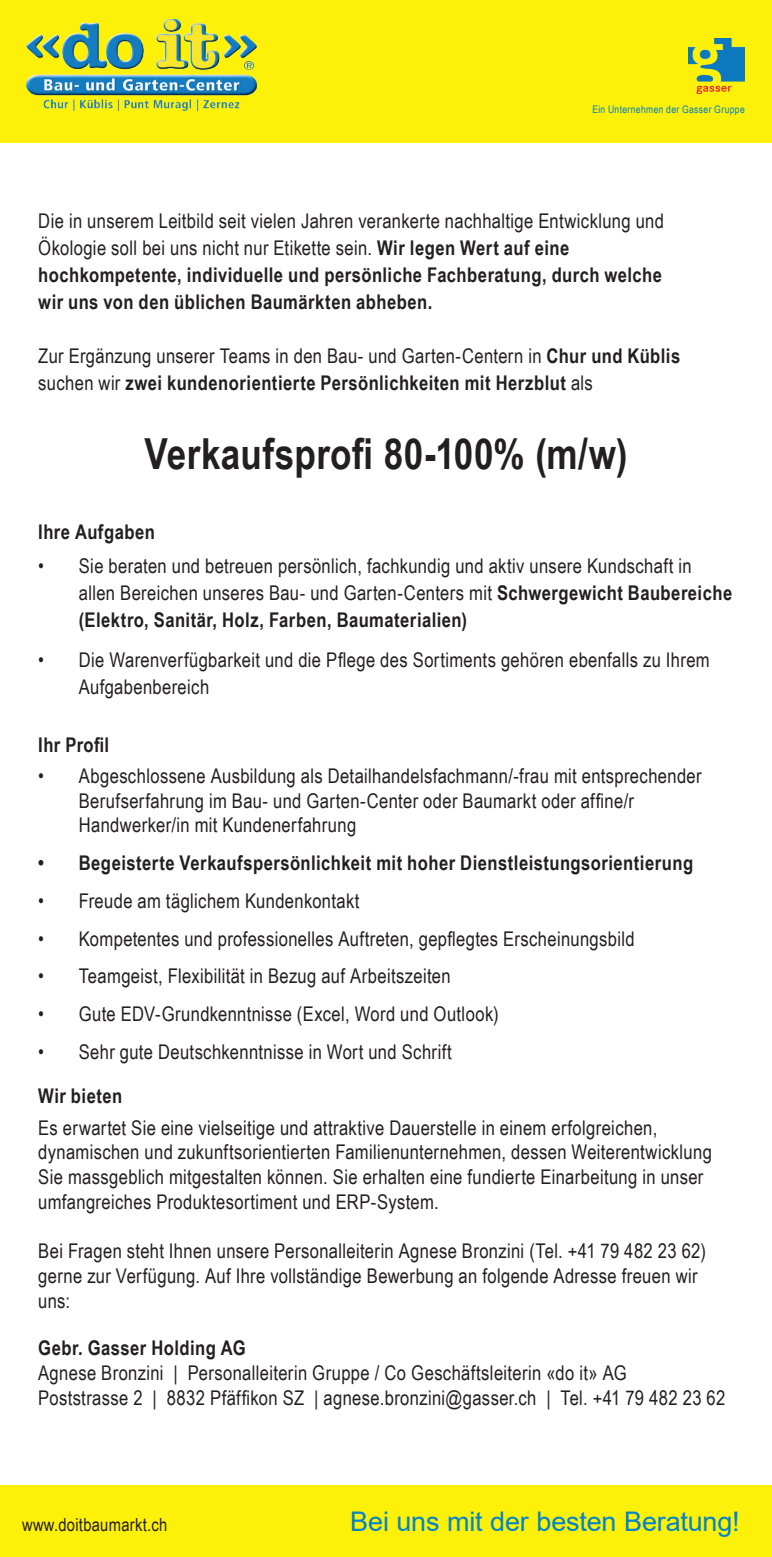
<style>
.page{position:relative;width:772px;height:1557px;background:#fff}
.page>*{position:absolute;margin:0;border:0;box-sizing:border-box;transform-origin:0 0}
.t1{font:700 42.75px "Arial Narrow";letter-spacing:.01em;color:#231f20}
.t2{font:27px "Arial";letter-spacing:-.005em;color:#0084ca}
.t3{font:20.25px/24.8px "Arial Narrow";letter-spacing:.015em;color:#231f20}
.t4{font:700 20.25px/27px "Arial Narrow";letter-spacing:.02em;color:#231f20}
.t5{font:18px "Arial Narrow";letter-spacing:.015em;color:#231f20}
.t6{font:10.35px "Arial Narrow";letter-spacing:.035em;color:#007fc1}
.s1{font-weight:400}
.s2{font-weight:700}
</style>
<div class="page">
<div style="left:0;top:0;width:772px;height:143px;background:#fdf009"></div>
<img style="left:27px;top:19px;width:229px;height:91px">
<div style="left:0;top:1485px;width:772px;height:71px;background:#fdf009"></div>
<img style="left:688px;top:38px;width:57px;height:56px">
<p class="t6" style="left:592px;top:102px;width:154px">Ein Unternehmen der Gasser Gruppe</p>
<p class="t4" style="left:38px;top:206px;width:627px"><span class="s1">Die in unserem Leitbild seit vielen Jahren verankerte nachhaltige Entwicklung und Ökologie soll bei uns nicht nur Etikette sein.</span> Wir legen Wert auf eine hochkompetente, individuelle und persönliche Fachberatung, durch welche wir uns von den üblichen Baumärkten abheben.</p>
<p class="t3" style="left:38px;top:341px;width:643px;line-height:27px">Zur Ergänzung unserer Teams in den Bau- und Garten-Centern in <span class="s2">Chur und Küblis </span>suchen wir <span class="s2">zwei kundenorientierte Persönlichkeiten mit Herzblut</span> als</p>
<h1 class="t1" style="left:144px;top:421px;width:484px">Verkaufsprofi 80-100% (m/w)</h1>
<p class="t4" style="left:38px;top:517px;width:118px">Ihre Aufgaben</p>
<p class="t3" style="left:79px;top:551px;width:655px;line-height:27px;text-indent:-40px">• Sie beraten und betreuen persönlich, fachkundig und aktiv unsere Kundschaft in allen Bereichen unseres Bau- und Garten-Centers mit <span class="s2">Schwergewicht Baubereiche (Elektro, Sanitär, Holz, Farben, Baumaterialien)</span></p>
<p class="t3" style="left:79px;top:645px;width:632px;line-height:27px;text-indent:-40px">• Die Warenverfügbarkeit und die Pflege des Sortiments gehören ebenfalls zu Ihrem<br>Aufgabenbereich</p>
<p class="t4" style="left:38px;top:730px;width:72px">Ihr Profil</p>
<p class="t3" style="left:79px;top:762px;width:624px;text-indent:-40px">• Abgeschlossene Ausbildung als Detailhandelsfachmann/-frau mit entsprechender<br>Berufserfahrung im Bau- und Garten-Center oder Baumarkt oder affine/r<br>Handwerker/in mit Kundenerfahrung</p>
<p class="t4" style="left:38px;top:848px;width:656px">• Begeisterte Verkaufspersönlichkeit mit hoher Dienstleistungsorientierung</p>
<p class="t3" style="left:38px;top:887px;width:323px">• Freude am täglichem Kundenkontakt</p>
<p class="t3" style="left:38px;top:925px;width:598px">• Kompetentes und professionelles Auftreten, gepflegtes Erscheinungsbild</p>
<p class="t3" style="left:38px;top:963px;width:414px">• Teamgeist, Flexibilität in Bezug auf Arbeitszeiten</p>
<p class="t3" style="left:38px;top:1000px;width:462px">• Gute EDV-Grundkenntnisse (Excel, Word und Outlook)</p>
<p class="t3" style="left:38px;top:1038px;width:415px">• Sehr gute Deutschkenntnisse in Wort und Schrift</p>
<p class="t4" style="left:38px;top:1081px;width:85px">Wir bieten</p>
<p class="t3" style="left:38px;top:1114px;width:675px">Es erwartet Sie eine vielseitige und attraktive Dauerstelle in einem erfolgreichen, dynamischen und zukunftsorientierten Familienunternehmen, dessen Weiterentwicklung Sie massgeblich mitgestalten können. Sie erhalten eine fundierte Einarbeitung in unser umfangreiches Produktesortiment und ERP-System.</p>
<p class="t3" style="left:38px;top:1238px;width:669px">Bei Fragen steht Ihnen unsere Personalleiterin Agnese Bronzini (Tel. +41 79 482 23 62) gerne zur Verfügung. Auf Ihre vollständige Bewerbung an folgende Adresse freuen wir uns:</p>
<p class="t4" style="left:38px;top:1333px;width:209px">Gebr. Gasser Holding AG</p>
<p class="t3" style="left:38px;top:1359px;width:688px">Agnese Bronzini | Personalleiterin Gruppe / Co Geschäftsleiterin «do it» AG<br>Poststrasse 2 | 8832 Pfäffikon SZ | agnese.bronzini@gasser.ch | Tel. +41 79 482 23 62</p>
<p class="t5" style="left:22px;top:1511px;width:147px">www.doitbaumarkt.ch</p>
<h2 class="t2" style="left:350px;top:1502px;width:391px">Bei uns mit der besten Beratung!</h2>
</div>
